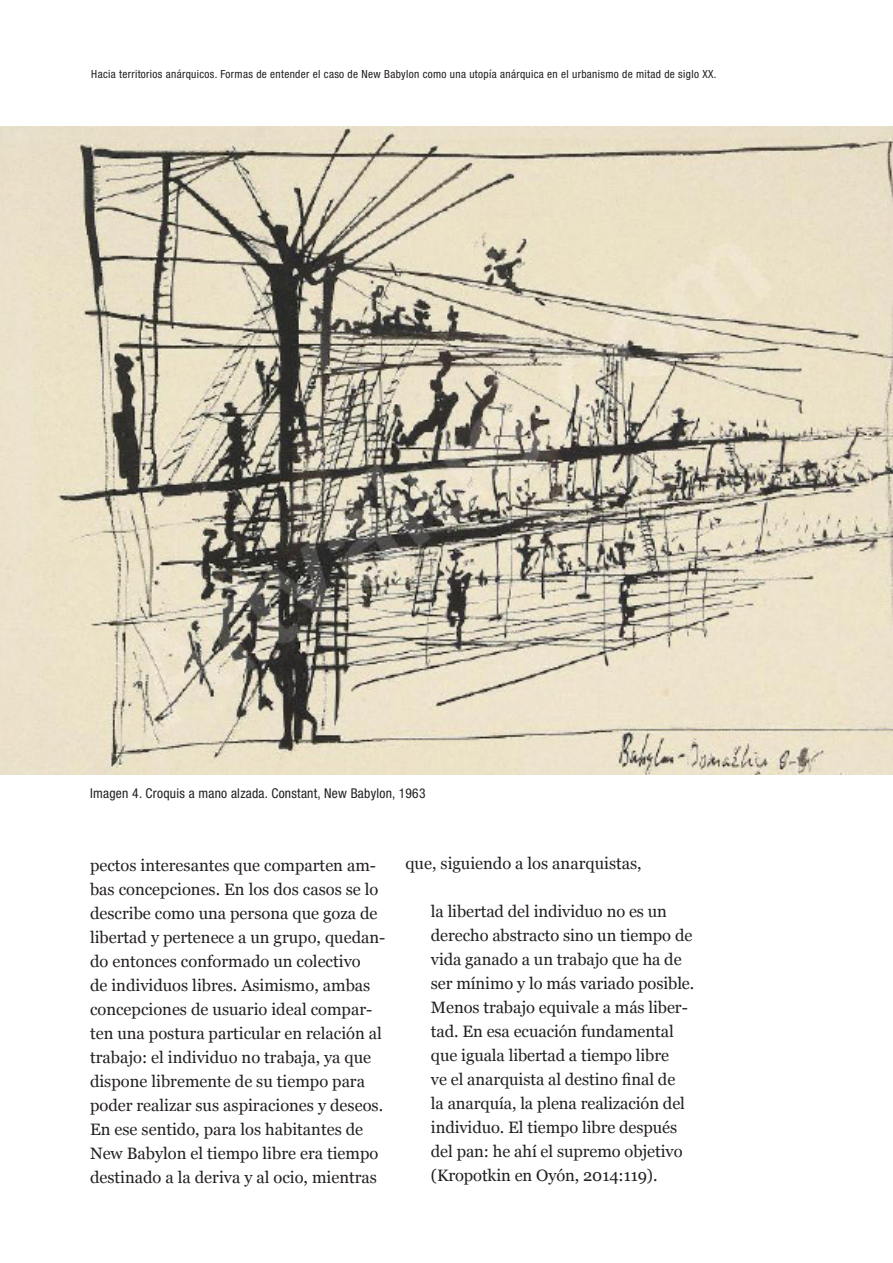
<style>
.page{position:relative;width:893px;height:1263px;background:#fff}
.page>*{position:absolute;margin:0;border:0;box-sizing:border-box;transform-origin:0 0}
.TEXTO_CORRIDO{font:16.5px/24px "Georgia";color:#231f20}
.CITA_CON_SANGRIA{font:16.5px/24px "Georgia";letter-spacing:-.005em;color:#231f20}
.EPIGRAFE{font:condensed 13.5px "Helvetica Neue LT Std";letter-spacing:.02em;color:#231f20}
.t1{font:condensed 11.25px "Helvetica Neue LT Std";letter-spacing:.03em;color:#231f20}
</style>
<div class="page">
<img style="left:0;top:126px;width:893px;height:648px">
<p class="t1" style="left:91px;top:67px;width:627px">Hacia territorios anárquicos. Formas de entender el caso de New Babylon como una utopía anárquica en el urbanismo de mitad de siglo XX.</p>
<p class="EPIGRAFE" style="left:90px;top:786px;width:337px">Imagen 4. Croquis a mano alzada. Constant, New Babylon, 1963</p>
<p class="TEXTO_CORRIDO" style="left:90px;top:853px;width:297px">pectos interesantes que comparten am&shy;bas concepciones. En los dos casos se lo describe como una persona que goza de libertad y pertenece a un grupo, quedan&shy;do entonces conformado un colectivo<br>de individuos libres. Asimismo, ambas concepciones de usuario ideal compar&shy;ten una postura particular en relación al trabajo: el individuo no trabaja, ya que dispone libremente de su tiempo para poder realizar sus aspiraciones y deseos.<br>En ese sentido, para los habitantes de New Babylon el tiempo libre era tiempo destinado a la deriva y al ocio, mientras</p>
<p class="TEXTO_CORRIDO" style="left:405px;top:852px;width:238px">que, siguiendo a los anarquistas,</p>
<p class="CITA_CON_SANGRIA" style="left:431px;top:900px;width:265px">la libertad del individuo no es un derecho abstracto sino un tiempo de vida ganado a un trabajo que ha de ser mínimo y lo más variado posible.<br>Menos trabajo equivale a más liber&shy;tad. En esa ecuación fundamental que iguala libertad a tiempo libre<br>ve el anarquista al destino final de<br>la anarquía, la plena realización del individuo. El tiempo libre después del pan: he ahí el supremo objetivo (Kropotkin en Oyón, 2014:119).</p>
</div>
